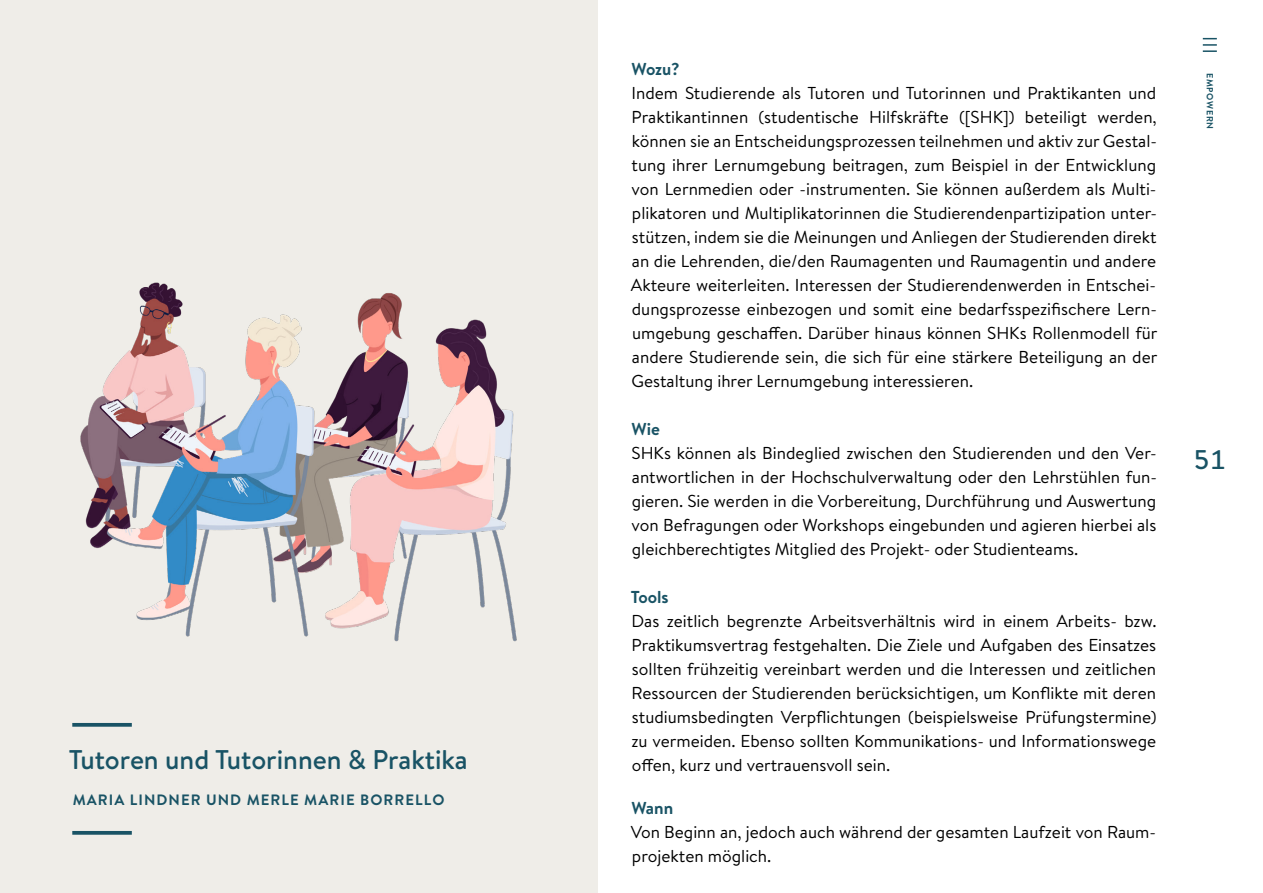
<style>
.page{position:relative;width:1263px;height:893px;background:#fff}
.page>*{position:absolute;margin:0;border:0;box-sizing:border-box;transform-origin:0 0}
.t1{font:500 27px "Brandon Text";color:#195365}
.t2{font:17.25px/24px "Brandon Text";color:#000;text-align:justify}
.t3{font:700 17.25px "Brandon Text";color:#195365}
.t4{font:700 15px "Brandon Text";letter-spacing:.07em;color:#195365}
.t5{font:700 9px "Brandon Text";letter-spacing:.07em;color:#195365}
</style>
<div class="page">
<div style="left:0;top:0;width:597px;height:893px;background:#efede8"></div>
<img style="left:72px;top:36px;width:526px;height:857px">
<svg style="left:1203px;top:38px;width:14px;height:14px"></svg>
<h1 class="t1" style="left:69px;top:741px;width:401px">Tutoren und Tutorinnen &amp; Praktika</h1>
<p class="t4" style="left:73px;top:790px;width:373px">MARIA LINDNER UND MERLE MARIE BORRELLO</p>
<p class="t3" style="left:631px;top:57px;width:50px">Wozu?</p>
<p class="t2" style="left:631px;top:80px;width:528px">Indem Studierende als Tutoren und Tutorinnen und Praktikanten und Praktikantinnen (studentische Hilfskräfte ([SHK]) beteiligt werden, können sie an Entscheidungsprozessen teilnehmen und aktiv zur Gestal&shy;tung ihrer Lernumgebung beitragen, zum Beispiel in der Entwicklung von Lernmedien oder -instrumenten. Sie können außerdem als Multi&shy;plikatoren und Multiplikatorinnen die Studierendenpartizipation unter&shy;stützen, indem sie die Meinungen und Anliegen der Studierenden direkt an die Lehrenden, die/den Raumagenten und Raumagentin und andere Akteure weiterleiten. Interessen der Studierendenwerden in Entschei&shy;dungsprozesse einbezogen und somit eine bedarfsspezifischere Lern&shy;umgebung geschaffen. Darüber hinaus können SHKs Rollenmodell für andere Studierende sein, die sich für eine stärkere Beteiligung an der Gestaltung ihrer Lernumgebung interessieren.</p>
<p class="t3" style="left:631px;top:417px;width:30px">Wie</p>
<p class="t2" style="left:631px;top:440px;width:527px">SHKs können als Bindeglied zwischen den Studierenden und den Ver&shy;antwortlichen in der Hochschulverwaltung oder den Lehrstühlen fun&shy;gieren. Sie werden in die Vorbereitung, Durchführung und Auswertung von Befragungen oder Workshops eingebunden und agieren hierbei als gleichberechtigtes Mitglied des Projekt- oder Studienteams.</p>
<p class="t3" style="left:631px;top:585px;width:39px">Tools</p>
<p class="t2" style="left:631px;top:608px;width:527px">Das zeitlich begrenzte Arbeitsverhältnis wird in einem Arbeits- bzw.<br>Praktikumsvertrag festgehalten. Die Ziele und Aufgaben des Einsatzes sollten frühzeitig vereinbart werden und die Interessen und zeitlichen Ressourcen der Studierenden berücksichtigen, um Konflikte mit deren studiumsbedingten Verpflichtungen (beispielsweise Prüfungstermine) zu vermeiden. Ebenso sollten Kommunikations- und Informationswege offen, kurz und vertrauensvoll sein.</p>
<p class="t3" style="left:631px;top:796px;width:43px">Wann</p>
<p class="t2" style="left:631px;top:820px;width:527px">Von Beginn an, jedoch auch während der gesamten Laufzeit von Raum&shy;projekten möglich.</p>
<p class="t5" style="left:1216px;top:73px;width:57px;rotate:90deg">EMPOWERN</p>
<h1 class="t1" style="left:1193px;top:441px;width:34px">51</h1>
</div>
